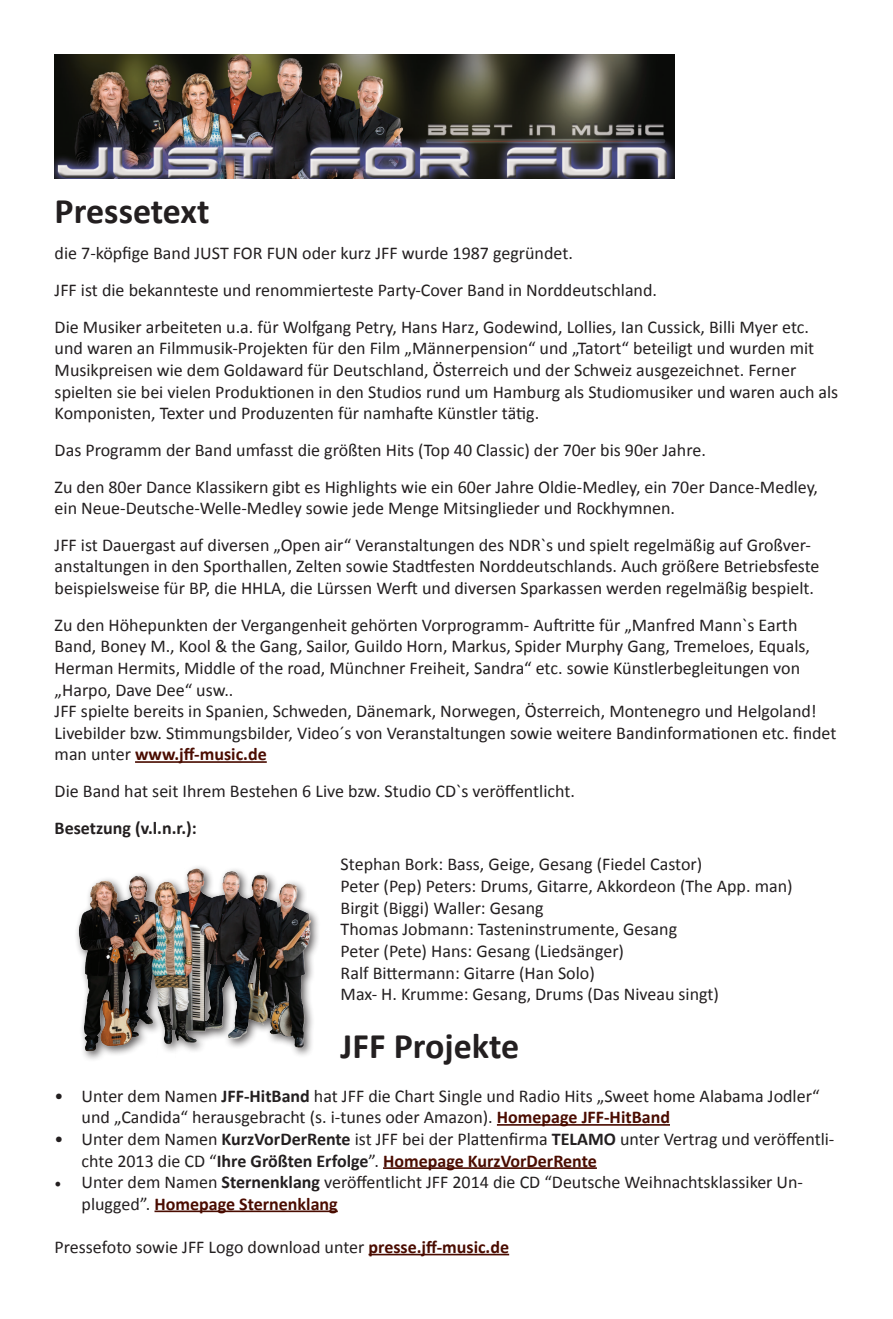
<style>
.page{position:relative;width:893px;height:1319px;background:#fff}
.page>*{position:absolute;margin:0;border:0;box-sizing:border-box;transform-origin:0 0}
.t1{font:700 36px "Calibri";color:#231f20}
.t2{font:18px/21.6px "Calibri";color:#231f20}
.t3{font:700 18px "Calibri";color:#231f20}
.s1{font-weight:700;color:#4a0c00}
.s2{font-weight:700}
.s3{font-family:"Minion Pro"}
</style>
<div class="page">
<hr style="left:135px;top:761px;width:132px;height:1px;background:#4a0c00">
<hr style="left:497px;top:1123px;width:173px;height:2px;background:#4a0c00">
<hr style="left:383px;top:1167px;width:214px;height:1px;background:#4a0c00">
<hr style="left:155px;top:1210px;width:183px;height:1px;background:#4a0c00">
<hr style="left:369px;top:1253px;width:140px;height:2px;background:#4a0c00">
<img style="left:76px;top:867px;width:242px;height:190px">
<img style="left:55px;top:54px;width:619px;height:124px">
<h1 class="t1" style="left:55px;top:188px;width:156px">Pressetext</h1>
<p class="t2" style="left:55px;top:235px;width:756px;line-height:36.6px">die 7-köpfige Band JUST FOR FUN oder kurz JFF wurde 1987 gegründet.<br>JFF ist die bekannteste und renommierteste Party-Cover Band in Norddeutschland.<br>Die Musiker arbeiteten u.a. für Wolfgang Petry, Hans Harz, Godewind, Lollies, Ian Cussick, Billi Myer etc.</p>
<p class="t2" style="left:55px;top:337px;width:785px">und waren an Filmmusik-Projekten für den Film „Männerpension“ und „Tatort“ beteiligt und wurden mit Musikpreisen wie dem Goldaward für Deutschland, Österreich und der Schweiz ausgezeichnet. Ferner spielten sie bei vielen Produktionen in den Studios rund um Hamburg als Studiomusiker und waren auch als Komponisten, Texter und Produzenten für namhafte Künstler tätig.</p>
<p class="t2" style="left:55px;top:431px;width:765px;line-height:36.6px">Das Programm der Band umfasst die größten Hits (Top 40 Classic) der 70er bis 90er Jahre.<br>Zu den 80er Dance Klassikern gibt es Highlights wie ein 60er Jahre Oldie-Medley, ein 70er Dance-Medley,</p>
<p class="t2" style="left:55px;top:490px;width:758px;line-height:36.6px">ein Neue-Deutsche-Welle-Medley sowie jede Menge Mitsinglieder und Rockhymnen.<br>JFF ist Dauergast auf diversen „Open air“ Veranstaltungen des NDR`s und spielt regelmäßig auf Großver-</p>
<p class="t2" style="left:55px;top:555px;width:766px">anstaltungen in den Sporthallen, Zelten sowie Stadtfesten Norddeutschlands. Auch größere Betriebsfeste beispielsweise für BP, die HHLA, die Lürssen Werft und diversen Sparkassen werden regelmäßig bespielt.</p>
<p class="t2" style="left:55px;top:614px;width:783px">Zu den Höhepunkten der Vergangenheit gehörten Vorprogramm- Auftritte für „Manfred Mann`s Earth Band, Boney M., Kool &amp; the Gang, Sailor, Guildo Horn, Markus, Spider Murphy Gang, Tremeloes, Equals, Herman Hermits, Middle of the road, Münchner Freiheit, Sandra“ etc. sowie Künstlerbegleitungen von „Harpo, Dave Dee“ usw..<br>JFF spielte bereits in Spanien, Schweden, Dänemark, Norwegen, Österreich, Montenegro und Helgoland!<br>Livebilder bzw. Stimmungsbilder, Video´s von Veranstaltungen sowie weitere Bandinformationen etc. findet man unter <span class="s1">www.jff-music.de</span></p>
<p class="t2" style="left:55px;top:780px;width:522px">Die Band hat seit Ihrem Bestehen 6 Live bzw. Studio CD`s veröffentlicht.</p>
<p class="t3" style="left:55px;top:816px;width:144px">Besetzung (v.l.n.r.):</p>
<p class="t2" style="left:341px;top:853px;width:453px">Stephan Bork: Bass, Geige, Gesang (Fiedel Castor)<br>Peter (Pep) Peters: Drums, Gitarre, Akkordeon (The App. man)<br>Birgit (Biggi) Waller: Gesang<br>Thomas Jobmann: Tasteninstrumente, Gesang<br>Peter (Pete) Hans: Gesang (Liedsänger)<br>Ralf Bittermann: Gitarre (Han Solo)<br>Max- H. Krumme: Gesang, Drums (Das Niveau singt)</p>
<h1 class="t1" style="left:341px;top:1023px;width:180px">JFF Projekte</h1>
<p class="t2" style="left:82px;top:1084px;width:740px;text-indent:-27px">• Unter dem Namen <span class="s2">JFF-HitBand</span> hat JFF die Chart Single und Radio Hits „Sweet home Alabama Jodler“ und „Candida“ herausgebracht (s. i-tunes oder Amazon). <span class="s1">Homepage JFF-HitBand</span></p>
<p class="t2" style="left:82px;top:1127px;width:754px;text-indent:-27px">• Unter dem Namen <span class="s2">KurzVorDerRente</span> ist JFF bei der Plattenfirma <span class="s2">TELAMO</span> unter Vertrag und veröffentli&shy;chte 2013 die CD “<span class="s2">Ihre Größten Erfolge</span>”. <span class="s1">Homepage KurzVorDerRente</span></p>
<p class="t2" style="left:82px;top:1171px;width:723px;text-indent:-27px"><span class="s3">•</span> Unter dem Namen <span class="s2">Sternenklang</span> veröffentlicht JFF 2014 die CD “Deutsche Weihnachtsklassiker Un&shy;plugged”. <span class="s1">Homepage Sternenklang</span></p>
<p class="t2" style="left:55px;top:1235px;width:456px">Pressefoto sowie JFF Logo download unter <span class="s1">presse.jff-music.de</span></p>
</div>
